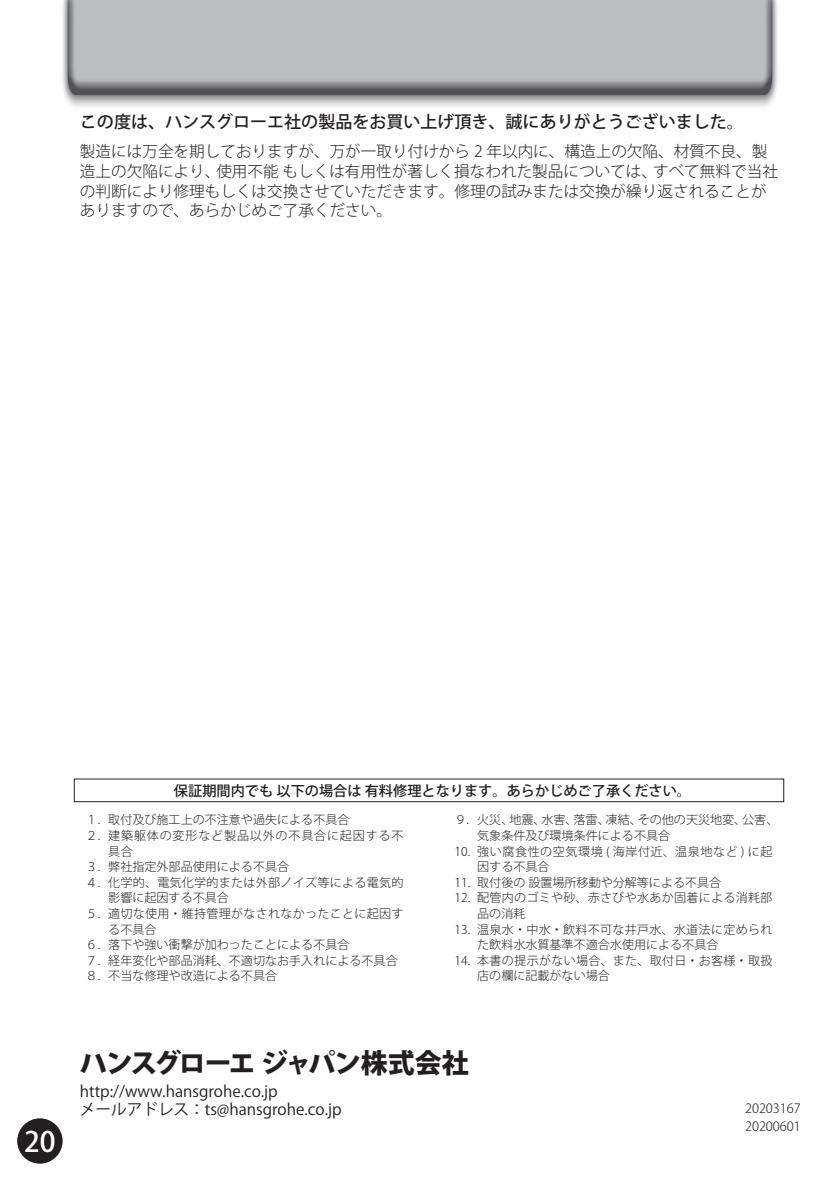
<style>
.page{position:relative;width:840px;height:1191px;background:#fff}
.page>*{position:absolute;margin:0;border:0;box-sizing:border-box;transform-origin:0 0}
.t1{font:500 28px "Koz Go Pro";color:#fff}
.本文{font:800 27px "Koz Go Pro";letter-spacing:-.05em;color:#231f20}
.本文_小{font:500 17px "Koz Go Pro";color:#231f20}
.本文_小-2{font:300 15.6px/19.8px "Koz Go Pro";color:#231f20}
.本文-2{font:15.6px "Koz Go Pro";color:#231f20}
.本文_小-3{font:500 14.2px "Koz Go Pro";color:#231f20}
.本文_小-4{font:300 12.8px "Koz Go Pro";color:#231f20}
.本文_小-5{font:300 12px/15.6px "Koz Go Pro";color:#231f20}
.本文_小-6{font:300 12px/15.6px "Koz Go Pro";letter-spacing:.02em;color:#231f20}
.本文_小-7{font:300 12px/15.6px "Koz Go Pro";letter-spacing:.025em;color:#231f20}
.本文_小-8{font:300 12px/15.6px "Koz Go Pro";letter-spacing:.045em;color:#231f20}
.本文_小-9{font:300 12px/15.6px "Koz Go Pro";letter-spacing:.065em;color:#231f20}
</style>
<div class="page">
<img style="left:62px;top:0;width:346px;height:107px">
<img style="left:408px;top:0;width:370px;height:107px">
<div style="left:17px;top:1118px;width:46px;height:45px;background:#231f20;border-radius:50%"></div>
<div style="left:74px;top:778px;width:709px;height:24px;border:1px solid #231f20"></div>
<p class="本文_小" style="left:80px;top:111px;width:665px">この度は、ハンスグローエ社の製品をお買い上げ頂き、誠にありがとうございました。</p>
<p class="本文_小-2" style="left:80px;top:141px;width:699px">製造には万全を期しておりますが、万が一取り付けから 2 年以内に、構造上の欠陥、材質不良、製造上の欠陥により、使用不能 もしくは有用性が著しく損なわれた製品については、すべて無料で当社の判断により修理もしくは交換させていただきます。修理の試みまたは交換が繰り返されることがありますので、あらかじめご了承ください。</p>
<p class="本文_小-3" style="left:174px;top:781px;width:518px">保証期間内でも以下の場合は有料修理となります。あらかじめご了承ください。</p>
<p class="本文_小-5" style="left:86px;top:812px;width:265px">１. 取付及び施工上の不注意や過失による不具合</p>
<p class="本文_小-9" style="left:108px;top:828px;width:296px;text-indent:-23px">２. 建築躯体の変形など製品以外の不具合に起因する不具合</p>
<p class="本文_小-5" style="left:86px;top:859px;width:205px">３. 弊社指定外部品使用による不具合</p>
<p class="本文_小-6" style="left:108px;top:874px;width:296px;text-indent:-23px">４. 化学的、電気化学的または外部ノイズ等による電気的影響に起因する不具合</p>
<p class="本文_小-6" style="left:108px;top:905px;width:296px;text-indent:-23px">５. 適切な使用・維持管理がなされなかったことに起因する不具合</p>
<p class="本文_小-5" style="left:86px;top:937px;width:265px">６. 落下や強い衝撃が加わったことによる不具合</p>
<p class="本文_小-5" style="left:86px;top:952px;width:313px">７. 経年変化や部品消耗、不適切なお手入れによる不具合</p>
<p class="本文_小-5" style="left:86px;top:968px;width:193px">８. 不当な修理や改造による不具合</p>
<p class="本文_小-5" style="left:477px;top:812px;width:302px;text-indent:-23px">９. 火災、地震、水害、落雷、凍結、その他の天災地変、公害、気象条件及び環境条件による不具合</p>
<p class="本文_小-8" style="left:477px;top:843px;width:296px;text-indent:-23px">10. 強い腐食性の空気環境 ( 海岸付近、温泉地など ) に起因する不具合</p>
<p class="本文_小-5" style="left:454px;top:874px;width:268px">11. 取付後の 設置場所移動や分解等による不具合</p>
<p class="本文_小-6" style="left:477px;top:890px;width:296px;text-indent:-23px">12. 配管内のゴミや砂、赤さびや水あか固着による消耗部品の消耗</p>
<p class="本文_小-5" style="left:477px;top:921px;width:296px;text-indent:-23px">13. 温泉水・中水・飲料不可な井戸水、水道法に定められた飲料水水質基準不適合水使用による不具合</p>
<p class="本文_小-7" style="left:477px;top:952px;width:296px;text-indent:-23px">14. 本書の提示がない場合、また、取付日・お客様・取扱店の欄に記載がない場合</p>
<p class="t1" style="left:24px;top:1123px;width:33px">20</p>
<p class="本文" style="left:80px;top:1045px;width:390px">ハンスグローエ ジャパン株式会社</p>
<p class="本文-2" style="left:80px;top:1081px;width:199px">http://www.hansgrohe.co.jp</p>
<p class="本文-2" style="left:80px;top:1098px;width:263px">メールアドレス：ts@hansgrohe.co.jp</p>
<p class="本文_小-4" style="left:744px;top:1099px;width:57px">20203167</p>
<p class="本文_小-4" style="left:744px;top:1118px;width:57px">20200601</p>
</div>
